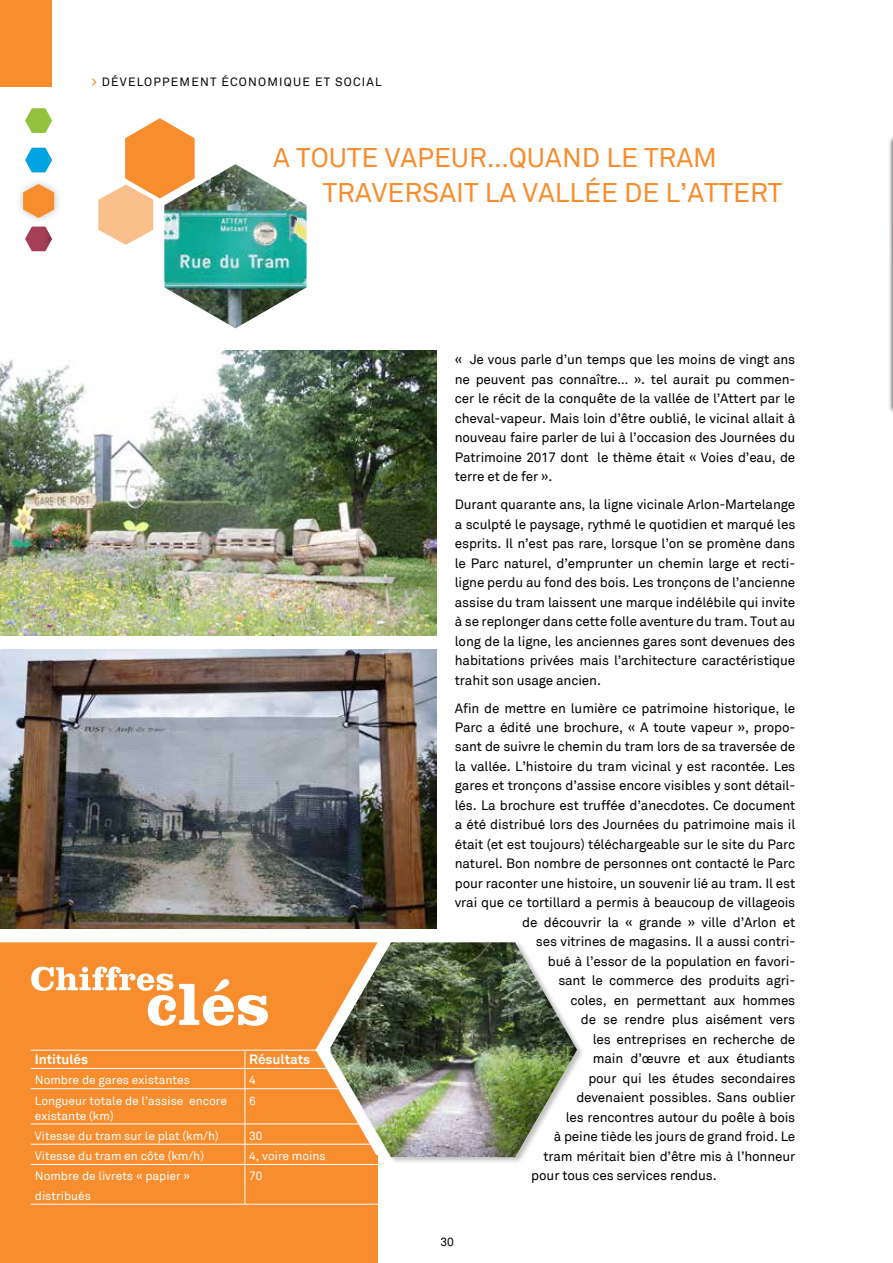
<style>
.page{position:relative;width:893px;height:1263px;background:#fff}
.page>*{position:absolute;margin:0;border:0;box-sizing:border-box;transform-origin:0 0}
.t1{font:27px/35.5px "Akkurat";color:#f78d2d}
.t2{font:13.5px/19.5px "Akkurat";letter-spacing:-.01em;color:#000;text-align:justify}
.t3{font:700 13.5px "Akkurat";color:#fff}
.t4{font:12px/15px "Akkurat";color:#fff}
.t5{font:12px "Akkurat";letter-spacing:.1em;color:#000}
.s1{font-weight:700;color:#f78d2d}
</style>
<div class="page">
<div style="left:0;top:0;width:52px;height:87px;background:#f78d2d"></div>
<div style="left:15px;top:177px;width:47px;height:48px;background:#000;opacity:.25"></div>
<svg style="left:23px;top:184px;width:31px;height:34px"></svg>
<svg style="left:25px;top:148px;width:27px;height:24px"></svg>
<svg style="left:25px;top:108px;width:27px;height:25px"></svg>
<svg style="left:25px;top:227px;width:27px;height:24px"></svg>
<svg style="left:889px;top:137px;width:4px;height:276px"></svg>
<hr style="left:892px;top:225px;width:1px;height:50px;background:#af5a68">
<img style="left:0;top:351px;width:436px;height:284px">
<img style="left:0;top:649px;width:436px;height:280px">
<div style="left:0;top:942px;width:328px;height:214px;background:#f78d2d"></div>
<div style="left:0;top:1156px;width:378px;height:107px;background:#f78d2d"></div>
<svg style="left:245px;top:1051px;width:1px;height:37px"></svg>
<hr style="left:245px;top:1089px;width:1px;height:34px;background:#fff">
<svg style="left:245px;top:1124px;width:1px;height:40px"></svg>
<hr style="left:245px;top:1165px;width:1px;height:39px;background:#fff">
<hr style="left:31px;top:1068px;width:214px;height:1px;background:#fff">
<hr style="left:245px;top:1068px;width:151px;height:1px;background:#fff">
<hr style="left:31px;top:1088px;width:214px;height:1px;background:#fff">
<hr style="left:245px;top:1088px;width:151px;height:1px;background:#fff">
<hr style="left:31px;top:1050px;width:214px;height:1px;background:#fff">
<hr style="left:245px;top:1050px;width:151px;height:1px;background:#fff">
<hr style="left:31px;top:1123px;width:214px;height:1px;background:#fff">
<hr style="left:245px;top:1123px;width:151px;height:1px;background:#fff">
<hr style="left:31px;top:1144px;width:214px;height:1px;background:#fff">
<hr style="left:245px;top:1144px;width:151px;height:1px;background:#fff">
<hr style="left:31px;top:1164px;width:214px;height:1px;background:#fff">
<hr style="left:245px;top:1164px;width:151px;height:1px;background:#fff">
<hr style="left:31px;top:1204px;width:214px;height:1px;background:#fff">
<hr style="left:245px;top:1204px;width:151px;height:1px;background:#fff">
<div style="left:328px;top:940px;width:257px;height:224px;background:#000;opacity:.25"></div>
<img style="left:330px;top:942px;width:247px;height:215px">
<svg style="left:31px;top:966px;width:237px;height:60px"></svg>
<img style="left:98px;top:118px;width:209px;height:210px">
<p class="t5" style="left:91px;top:74px;width:292px"><span class="s1">&gt;</span> DÉVELOPPEMENT ÉCONOMIQUE ET SOCIAL</p>
<h1 class="t1" style="left:323px;top:140px;width:461px;text-indent:-49px">A TOUTE VAPEUR…QUAND LE TRAM<br>TRAVERSAIT LA VALLÉE DE L’ATTERT</h1>
<p class="t3" style="left:35px;top:1051px;width:55px">Intitulés</p>
<p class="t3" style="left:249px;top:1051px;width:62px">Résultats</p>
<p class="t4" style="left:35px;top:1073px;width:157px">Nombre de gares existantes</p>
<p class="t4" style="left:249px;top:1073px;width:8px">4</p>
<p class="t4" style="left:35px;top:1093px;width:194px">Longueur totale de l’assise encore existante (km)</p>
<p class="t4" style="left:249px;top:1093px;width:8px">6</p>
<p class="t4" style="left:35px;top:1128px;width:185px">Vitesse du tram sur le plat (km/h)</p>
<p class="t4" style="left:249px;top:1128px;width:15px">30</p>
<p class="t4" style="left:35px;top:1149px;width:171px">Vitesse du tram en côte (km/h)</p>
<p class="t4" style="left:249px;top:1149px;width:78px">4, voire moins</p>
<p class="t4" style="left:35px;top:1167px;width:157px;line-height:19.5px">Nombre de livrets « papier » distribués</p>
<p class="t4" style="left:249px;top:1169px;width:15px">70</p>
<p class="t2" style="left:455px;top:350px;width:342px">« Je vous parle d’un temps que les moins de vingt ans ne peuvent pas connaître… ». tel aurait pu commen&shy;cer le récit de la conquête de la vallée de l’Attert par le cheval-vapeur. Mais loin d’être oublié, le vicinal allait à nouveau faire parler de lui à l’occasion des Journées du Patrimoine 2017 dont le thème était « Voies d’eau, de terre et de fer ».</p>
<p class="t2" style="left:455px;top:495px;width:342px">Durant quarante ans, la ligne vicinale Arlon-Martelange a sculpté le paysage, rythmé le quotidien et marqué les esprits. Il n’est pas rare, lorsque l’on se promène dans le Parc naturel, d’emprunter un chemin large et recti&shy;ligne perdu au fond des bois. Les tronçons de l’ancienne assise du tram laissent une marque indélébile qui invite à se replonger dans cette folle aventure du tram. Tout au long de la ligne, les anciennes gares sont devenues des habitations privées mais l’architecture caractéristique trahit son usage ancien.</p>
<p class="t2" style="left:455px;top:698px;width:342px">Afin de mettre en lumière ce patrimoine historique, le</p>
<p class="t2" style="left:455px;top:718px;width:342px">Parc a édité une brochure, « A toute vapeur », propo-</p>
<p class="t2" style="left:455px;top:737px;width:342px">sant de suivre le chemin du tram lors de sa traversée de</p>
<p class="t2" style="left:455px;top:757px;width:342px">la vallée. L’histoire du tram vicinal y est racontée. Les</p>
<p class="t2" style="left:455px;top:776px;width:342px">gares et tronçons d’assise encore visibles y sont détail-</p>
<p class="t2" style="left:455px;top:796px;width:342px">lés. La brochure est truffée d’anecdotes. Ce document</p>
<p class="t2" style="left:455px;top:815px;width:342px">a été distribué lors des Journées du patrimoine mais il</p>
<p class="t2" style="left:455px;top:835px;width:342px">était (et est toujours) téléchargeable sur le site du Parc</p>
<p class="t2" style="left:455px;top:854px;width:342px">naturel. Bon nombre de personnes ont contacté le Parc</p>
<p class="t2" style="left:455px;top:874px;width:342px">pour raconter une histoire, un souvenir lié au tram. Il est</p>
<p class="t2" style="left:455px;top:893px;width:342px">vrai que ce tortillard a permis à beaucoup de villageois</p>
<p class="t2" style="left:522px;top:913px;width:275px">de découvrir la « grande » ville d’Arlon et</p>
<p class="t2" style="left:536px;top:932px;width:261px">ses vitrines de magasins. Il a aussi contri-</p>
<p class="t2" style="left:548px;top:952px;width:249px">bué à l’essor de la population en favori-</p>
<p class="t2" style="left:558px;top:971px;width:238px">sant le commerce des produits agri-</p>
<p class="t2" style="left:570px;top:991px;width:227px">coles, en permettant aux hommes</p>
<p class="t2" style="left:581px;top:1010px;width:216px">de se rendre plus aisément vers</p>
<p class="t2" style="left:593px;top:1030px;width:204px">les entreprises en recherche de</p>
<p class="t2" style="left:593px;top:1049px;width:204px">main d’œuvre et aux étudiants</p>
<p class="t2" style="left:588px;top:1069px;width:209px">pour qui les études secondaires</p>
<p class="t2" style="left:576px;top:1088px;width:221px">devenaient possibles. Sans oublier</p>
<p class="t2" style="left:566px;top:1108px;width:231px">les rencontres autour du poêle à bois</p>
<p class="t2" style="left:554px;top:1127px;width:243px">à peine tiède les jours de grand froid. Le</p>
<p class="t2" style="left:543px;top:1147px;width:254px">tram méritait bien d’être mis à l’honneur</p>
<p class="t2" style="left:531px;top:1166px;width:187px">pour tous ces services rendus.</p>
<p class="t5" style="left:440px;top:1235px;width:15px">30</p>
</div>
